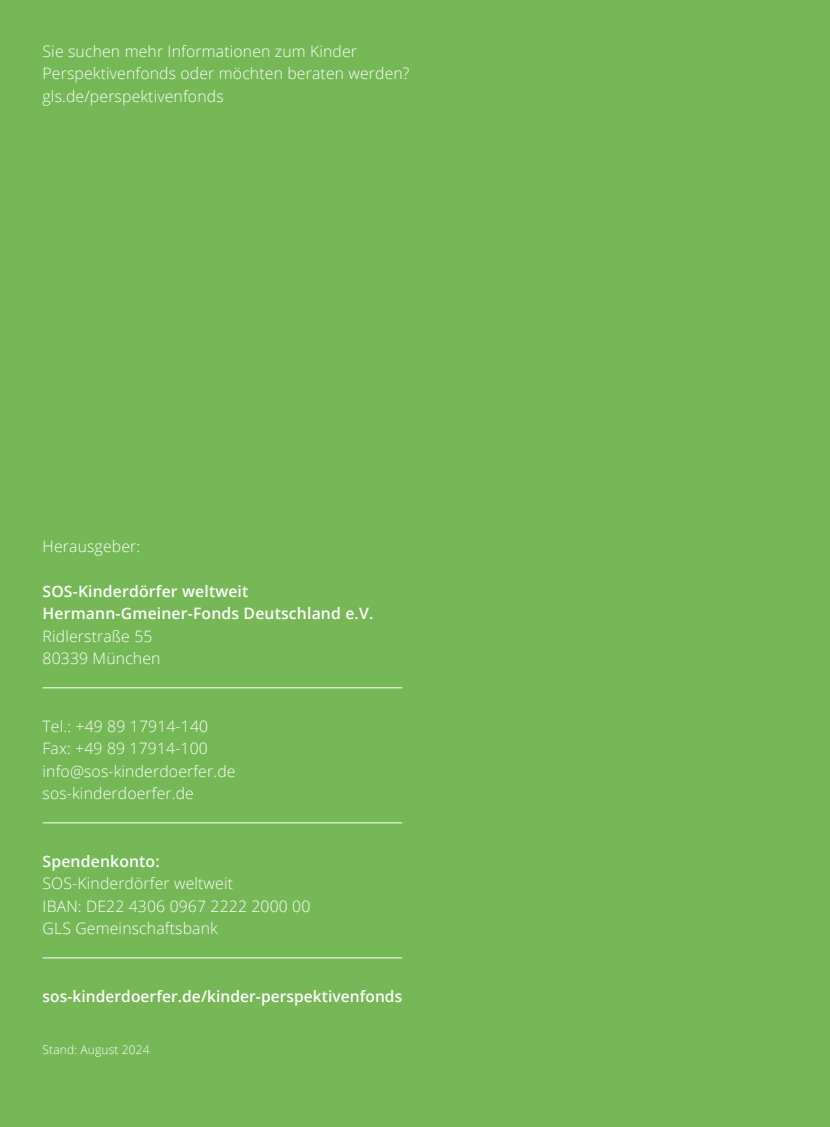
<style>
.page{position:relative;width:830px;height:1127px;background:#fff}
.page>*{position:absolute;margin:0;border:0;box-sizing:border-box;transform-origin:0 0}
.Body_-_weiß{font:300 15.75px "Open Sans";letter-spacing:.01em;color:#fff}
.Body{font:600 15.75px "Open Sans";letter-spacing:.01em;color:#fff}
.Body-2{font:300 15.75px "Open Sans";letter-spacing:.01em;color:#fff}
.Body-3{font:300 12px "Open Sans";letter-spacing:.01em;color:#fff}
</style>
<div class="page">
<div style="left:0;top:0;width:829px;height:1127px;background:#76b856"></div>
<hr style="left:43px;top:687px;width:359px;height:1px;background:#fff">
<hr style="left:43px;top:822px;width:359px;height:1px;background:#fff">
<hr style="left:43px;top:957px;width:359px;height:1px;background:#fff">
<p class="Body_-_weiß" style="left:43px;top:40px;width:316px">Sie suchen mehr Informationen zum Kinder</p>
<p class="Body_-_weiß" style="left:43px;top:63px;width:368px">Perspektivenfonds oder möchten beraten werden?</p>
<p class="Body_-_weiß" style="left:43px;top:85px;width:182px">gls.de/perspektivenfonds</p>
<p class="Body_-_weiß" style="left:43px;top:535px;width:99px">Herausgeber:</p>
<p class="Body" style="left:43px;top:580px;width:207px">SOS-Kinderdörfer weltweit</p>
<p class="Body" style="left:43px;top:602px;width:332px">Hermann-Gmeiner-Fonds Deutschland e.V.</p>
<p class="Body_-_weiß" style="left:43px;top:625px;width:111px">Ridlerstraße 55</p>
<p class="Body_-_weiß" style="left:43px;top:648px;width:119px">80339 München</p>
<p class="Body_-_weiß" style="left:43px;top:715px;width:167px">Tel.: +49 89 17914-140</p>
<p class="Body_-_weiß" style="left:43px;top:738px;width:167px">Fax: +49 89 17914-100</p>
<p class="Body_-_weiß" style="left:43px;top:760px;width:194px">info@sos-kinderdoerfer.de</p>
<p class="Body_-_weiß" style="left:43px;top:783px;width:153px">sos-kinderdoerfer.de</p>
<p class="Body" style="left:43px;top:850px;width:119px">Spendenkonto:</p>
<p class="Body-2" style="left:43px;top:873px;width:192px">SOS-Kinderdörfer weltweit</p>
<p class="Body-2" style="left:43px;top:895px;width:269px">IBAN: DE22 4306 0967 2222 2000 00</p>
<p class="Body-2" style="left:43px;top:918px;width:177px">GLS Gemeinschaftsbank</p>
<p class="Body" style="left:43px;top:985px;width:361px">sos-kinderdoerfer.de/kinder-perspektivenfonds</p>
<p class="Body-3" style="left:43px;top:1041px;width:108px">Stand: August 2024</p>
</div>
